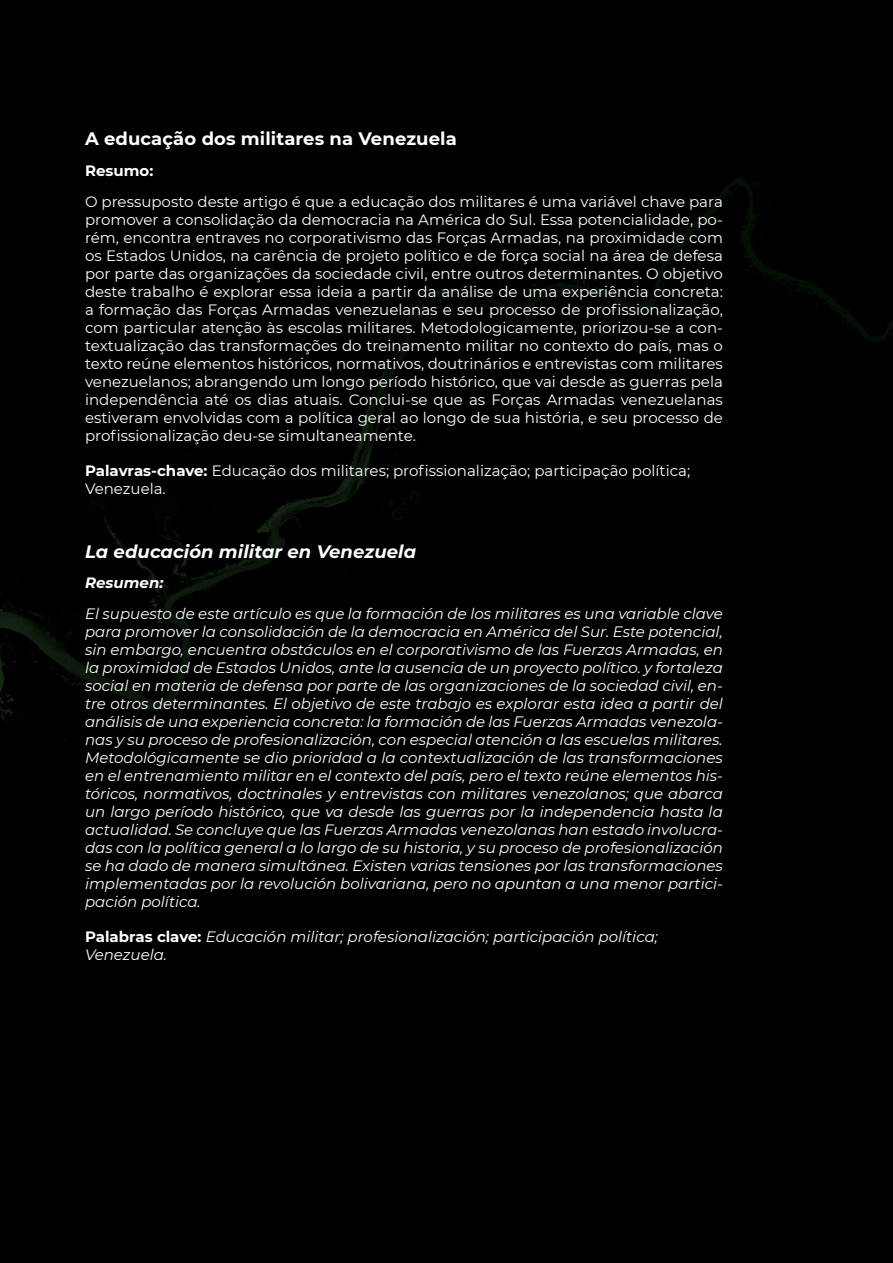
<style>
.page{position:relative;width:893px;height:1263px;background:#000}
.page>*{position:absolute;margin:0;border:0;box-sizing:border-box;transform-origin:0 0}
.Resumo_Titulo{font:700 18px "Montserrat";letter-spacing:.005em;color:#fff}
.Resumen__Titulo__ESP{font:italic 700 18px "Montserrat";letter-spacing:.005em;color:#fff}
.Resumen__Texto__ESP{font:italic 15px/18px "Montserrat";color:#fff;text-align:justify}
.Resumo__Corpo_de_Tex{font:15px/18px "Montserrat";color:#fff;text-align:justify}
.Palavras-Chave{font:15px/18px "Montserrat";color:#fff}
.Resumen__Palabras_Cl{font:italic 15px/18px "Montserrat";color:#fff}
.Resumen__Subtitulo{font:italic 700 15px "Montserrat";color:#fff}
.Resumo_Subtitulo{font:700 15px "Montserrat";color:#fff}
.s1{font-weight:700}
.s2{font-weight:700;font-style:normal}
</style>
<div class="page">
<p class="Resumo_Titulo" style="left:85px;top:126px;width:373px">A educação dos militares na Venezuela</p>
<p class="Resumo_Subtitulo" style="left:85px;top:160px;width:70px">Resumo:</p>
<p class="Resumo__Corpo_de_Tex" style="left:85px;top:192px;width:639px">O pressuposto deste artigo é que a educação dos militares é uma variável chave para promover a consolidação da democracia na América do Sul. Essa potencialidade, po&shy;rém, encontra entraves no corporativismo das Forças Armadas, na proximidade com os Estados Unidos, na carência de projeto político e de força social na área de defesa por parte das organizações da sociedade civil, entre outros determinantes. O objetivo deste trabalho é explorar essa ideia a partir da análise de uma experiência concreta: a formação das Forças Armadas venezuelanas e seu processo de profissionalização, com particular atenção às escolas militares. Metodologicamente, priorizou-se a con&shy;textualização das transformações do treinamento militar no contexto do país, mas o texto reúne elementos históricos, normativos, doutrinários e entrevistas com militares venezuelanos; abrangendo um longo período histórico, que vai desde as guerras pela independência até os dias atuais. Conclui-se que as Forças Armadas venezuelanas estiveram envolvidas com a política geral ao longo de sua história, e seu processo de profissionalização deu-se simultaneamente.</p>
<p class="Palavras-Chave" style="left:85px;top:461px;width:607px"><span class="s1">Palavras-chave:</span> Educação dos militares; profissionalização; participação política;<br>Venezuela.</p>
<p class="Resumen__Titulo__ESP" style="left:85px;top:538px;width:333px">La educación militar en Venezuela</p>
<p class="Resumen__Subtitulo" style="left:85px;top:572px;width:80px">Resumen:</p>
<p class="Resumen__Texto__ESP" style="left:85px;top:604px;width:639px">El supuesto de este artículo es que la formación de los militares es una variable clave para promover la consolidación de la democracia en América del Sur. Este potencial, sin embargo, encuentra obstáculos en el corporativismo de las Fuerzas Armadas, en la proximidad de Estados Unidos, ante la ausencia de un proyecto político. y fortaleza social en materia de defensa por parte de las organizaciones de la sociedad civil, en&shy;tre otros determinantes. El objetivo de este trabajo es explorar esta idea a partir del análisis de una experiencia concreta: la formación de las Fuerzas Armadas venezola&shy;nas y su proceso de profesionalización, con especial atención a las escuelas militares.<br>Metodológicamente se dio prioridad a la contextualización de las transformaciones en el entrenamiento militar en el contexto del país, pero el texto reúne elementos his&shy;tóricos, normativos, doctrinales y entrevistas con militares venezolanos; que abarca un largo período histórico, que va desde las guerras por la independencia hasta la actualidad. Se concluye que las Fuerzas Armadas venezolanas han estado involucra&shy;das con la política general a lo largo de su historia, y su proceso de profesionalización se ha dado de manera simultánea. Existen varias tensiones por las transformaciones implementadas por la revolución bolivariana, pero no apuntan a una menor partici&shy;pación política.</p>
<p class="Resumen__Palabras_Cl" style="left:85px;top:927px;width:574px"><span class="s2">Palabras clave:</span> Educación militar; profesionalización; participación política;<br>Venezuela.</p>
</div>
